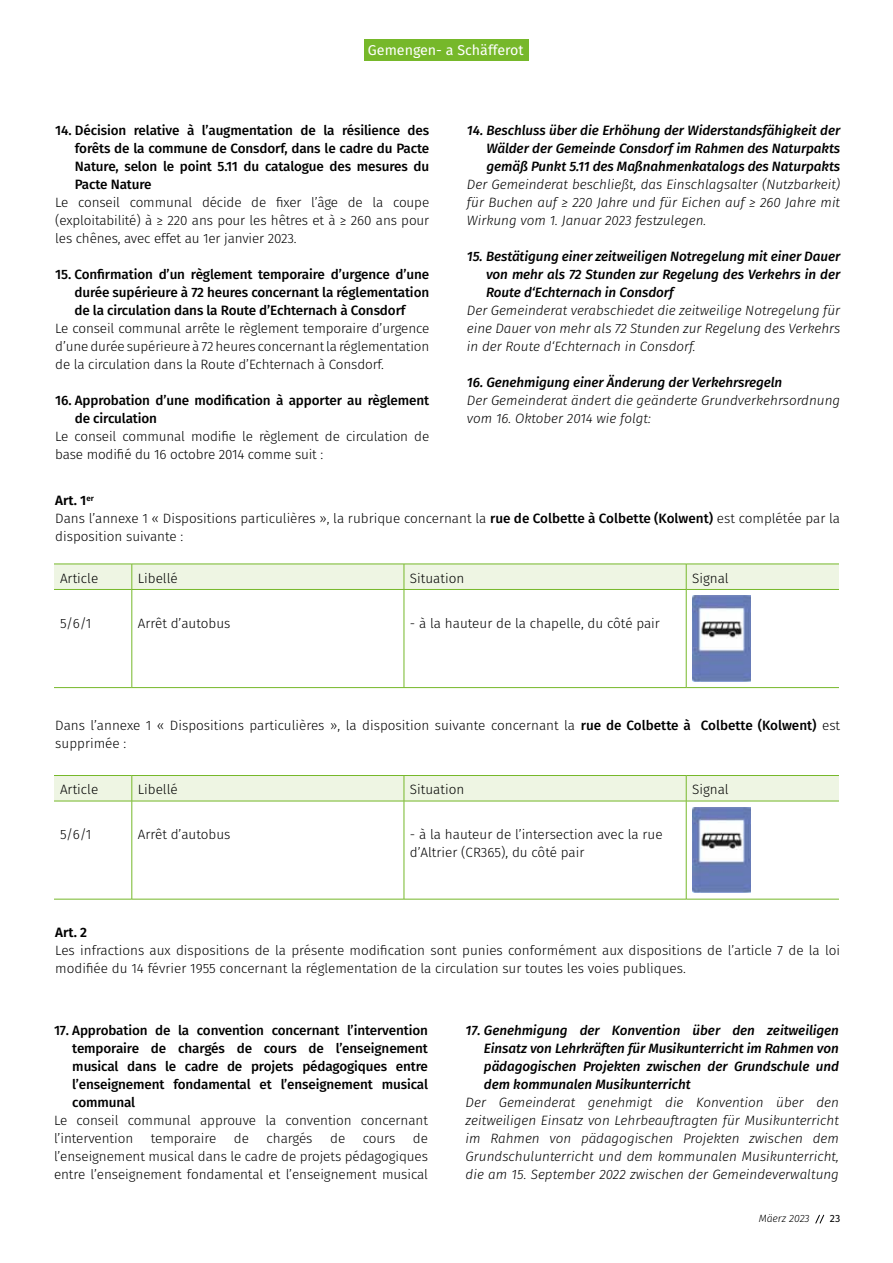
<style>
.page{position:relative;width:893px;height:1263px;background:#fff}
.page>*{position:absolute;margin:0;border:0;box-sizing:border-box;transform-origin:0 0}
.t1{font:14.25px "Fira Sans";color:#fff}
.t2{font:300 13.5px/18px "Fira Sans";color:#000}
.t3{font:italic 300 13.5px/18px "Fira Sans";color:#000;text-align:justify}
.t4{font:500 13.5px/18px "Fira Sans";letter-spacing:-.01em;color:#000;text-align:justify}
.t5{font:italic 500 13.5px/18px "Fira Sans";letter-spacing:-.005em;color:#000;text-align:justify}
.t6{font:600 13.5px "Fira Sans";color:#000}
.t7{font:italic 300 10.5px "Fira Sans";color:#000}
.t8{font:10.5px "Fira Sans";color:#000}
.s1{font-weight:600}
.s2{font-weight:500}
</style>
<div class="page">
<svg style="left:815px;top:1214px;width:9px;height:10px"></svg>
<div style="left:364px;top:39px;width:165px;height:21px;background:#76b82a"></div>
<div style="left:54px;top:564px;width:785px;height:25px;background:#eef5e3"></div>
<hr style="left:54px;top:589px;width:78px;height:1px;background:#76b82a">
<hr style="left:132px;top:589px;width:272px;height:1px;background:#76b82a">
<hr style="left:132px;top:590px;width:1px;height:97px;background:#76b82a">
<hr style="left:404px;top:589px;width:282px;height:1px;background:#76b82a">
<hr style="left:404px;top:590px;width:1px;height:97px;background:#76b82a">
<hr style="left:686px;top:589px;width:153px;height:1px;background:#76b82a">
<hr style="left:686px;top:590px;width:1px;height:97px;background:#76b82a">
<hr style="left:54px;top:687px;width:78px;height:1px;background:#76b82a">
<hr style="left:132px;top:687px;width:272px;height:1px;background:#76b82a">
<hr style="left:404px;top:687px;width:282px;height:1px;background:#76b82a">
<hr style="left:686px;top:687px;width:153px;height:1px;background:#76b82a">
<img style="left:692px;top:595px;width:59px;height:86px">
<svg style="left:54px;top:775px;width:785px;height:26px;background:#e6f1d7"></svg>
<hr style="left:54px;top:801px;width:78px;height:1px;background:#76b82a">
<hr style="left:132px;top:801px;width:272px;height:1px;background:#76b82a">
<hr style="left:132px;top:801px;width:1px;height:98px;background:#76b82a">
<hr style="left:404px;top:801px;width:282px;height:1px;background:#76b82a">
<hr style="left:404px;top:801px;width:1px;height:98px;background:#76b82a">
<hr style="left:686px;top:801px;width:153px;height:1px;background:#76b82a">
<hr style="left:686px;top:801px;width:1px;height:98px;background:#76b82a">
<hr style="left:54px;top:899px;width:78px;height:1px;background:#76b82a">
<hr style="left:132px;top:899px;width:272px;height:1px;background:#76b82a">
<hr style="left:404px;top:899px;width:282px;height:1px;background:#76b82a">
<hr style="left:686px;top:899px;width:153px;height:1px;background:#76b82a">
<img style="left:692px;top:807px;width:59px;height:85px">
<p class="t1" style="left:368px;top:39px;width:157px">Gemengen- a Schäfferot</p>
<p class="t4" style="left:75px;top:120px;width:356px;text-indent:-20px">14. Décision relative à l’augmentation de la résilience des forêts de la commune de Consdorf, dans le cadre du Pacte Nature, selon le point 5.11 du catalogue des mesures du Pacte Nature</p>
<p class="t2" style="left:55px;top:193px;width:376px;text-align:justify">Le conseil communal décide de fixer l’âge de la coupe (exploitabilité) à ≥ 220 ans pour les hêtres et à ≥ 260 ans pour les chênes, avec effet au 1er janvier 2023.</p>
<p class="t4" style="left:74px;top:264px;width:356px;text-indent:-19px">15. Confirmation d’un règlement temporaire d’urgence d’une durée supérieure à 72 heures concernant la réglementation de la circulation dans la Route d’Echternach à Consdorf</p>
<p class="t2" style="left:55px;top:319px;width:376px;text-align:justify">Le conseil communal arrête le règlement temporaire d’urgence d’une durée supérieure à 72 heures concernant la réglementation de la circulation dans la Route d’Echternach à Consdorf.</p>
<p class="t4" style="left:75px;top:390px;width:356px;text-indent:-20px">16. Approbation d’une modification à apporter au règlement de circulation</p>
<p class="t2" style="left:55px;top:427px;width:375px">Le conseil communal modifie le règlement de circulation de base modifié du 16 octobre 2014 comme suit :</p>
<p class="t5" style="left:486px;top:120px;width:355px;text-indent:-20px">14. Beschluss über die Erhöhung der Widerstandsfähigkeit der Wälder der Gemeinde Consdorf im Rahmen des Naturpakts gemäß Punkt 5.11 des Maßnahmenkatalogs des Naturpakts</p>
<p class="t3" style="left:467px;top:175px;width:375px">Der Gemeinderat beschließt, das Einschlagsalter (Nutzbarkeit) für Buchen auf ≥ 220 Jahre und für Eichen auf ≥ 260 Jahre mit Wirkung vom 1. Januar 2023 festzulegen.</p>
<p class="t5" style="left:486px;top:246px;width:356px;text-indent:-19px">15. Bestätigung einer zeitweiligen Notregelung mit einer Dauer von mehr als 72 Stunden zur Regelung des Verkehrs in der Route d‘Echternach in Consdorf</p>
<p class="t3" style="left:467px;top:301px;width:375px">Der Gemeinderat verabschiedet die zeitweilige Notregelung für eine Dauer von mehr als 72 Stunden zur Regelung des Verkehrs in der Route d‘Echternach in Consdorf.</p>
<p class="t5" style="left:467px;top:372px;width:317px">16. Genehmigung einer Änderung der Verkehrsregeln</p>
<p class="t3" style="left:467px;top:391px;width:375px">Der Gemeinderat ändert die geänderte Grundverkehrsordnung vom 16. Oktober 2014 wie folgt:</p>
<p class="t2" style="left:55px;top:492px;width:786px"><span class="s1">Art. 1</span><sup>er<br></sup>Dans l’annexe 1 « Dispositions particulières », la rubrique concernant la <span class="s2">rue de Colbette à Colbette (Kolwent)</span> est complétée par la disposition suivante :</p>
<p class="t2" style="left:60px;top:569px;width:40px">Article</p>
<p class="t2" style="left:138px;top:569px;width:42px">Libellé</p>
<p class="t2" style="left:410px;top:569px;width:56px">Situation</p>
<p class="t2" style="left:692px;top:569px;width:38px">Signal</p>
<p class="t2" style="left:60px;top:614px;width:33px">5/6/1</p>
<p class="t2" style="left:138px;top:614px;width:94px">Arrêt d’autobus</p>
<p class="t2" style="left:410px;top:614px;width:252px">- à la hauteur de la chapelle, du côté pair</p>
<p class="t2" style="left:55px;top:716px;width:786px">Dans l’annexe 1 « Dispositions particulières », la disposition suivante concernant la <span class="s2">rue de Colbette à Colbette (Kolwent)</span> est supprimée :</p>
<p class="t2" style="left:60px;top:780px;width:40px">Article</p>
<p class="t2" style="left:138px;top:780px;width:42px">Libellé</p>
<p class="t2" style="left:410px;top:780px;width:56px">Situation</p>
<p class="t2" style="left:692px;top:780px;width:38px">Signal</p>
<p class="t2" style="left:60px;top:825px;width:33px">5/6/1</p>
<p class="t2" style="left:138px;top:825px;width:94px">Arrêt d’autobus</p>
<p class="t2" style="left:410px;top:825px;width:254px">- à la hauteur de l’intersection avec la rue d’Altrier (CR365), du côté pair</p>
<p class="t6" style="left:55px;top:922px;width:33px">Art. 2</p>
<p class="t2" style="left:55px;top:942px;width:786px">Les infractions aux dispositions de la présente modification sont punies conformément aux dispositions de l’article 7 de la loi modifiée du 14 février 1955 concernant la réglementation de la circulation sur toutes les voies publiques.</p>
<p class="t4" style="left:72px;top:1020px;width:357px;text-indent:-18px">17. Approbation de la convention concernant l’intervention temporaire de chargés de cours de l’enseignement musical dans le cadre de projets pédagogiques entre l’enseignement fondamental et l’enseignement musical communal</p>
<p class="t2" style="left:54px;top:1111px;width:375px">Le conseil communal approuve la convention concernant l’intervention</p>
<p class="t2" style="left:151px;top:1129px;width:67px">temporaire</p>
<p class="t2" style="left:234px;top:1129px;width:17px">de</p>
<p class="t2" style="left:267px;top:1129px;width:47px">chargés</p>
<p class="t2" style="left:330px;top:1129px;width:17px">de</p>
<p class="t2" style="left:363px;top:1129px;width:34px">cours</p>
<p class="t2" style="left:54px;top:1129px;width:375px;text-align:justify;text-indent:359px">de l’enseignement musical dans le cadre de projets pédagogiques entre l’enseignement fondamental et l’enseignement musical</p>
<p class="t5" style="left:484px;top:1020px;width:357px;text-indent:-18px">17. Genehmigung der Konvention über den zeitweiligen Einsatz von Lehrkräften für Musikunterricht im Rahmen von pädagogischen Projekten zwischen der Grundschule und dem kommunalen Musikunterricht</p>
<p class="t3" style="left:466px;top:1093px;width:375px">Der Gemeinderat genehmigt die Konvention über den zeitweiligen Einsatz von Lehrbeauftragten für Musikunterricht im Rahmen von pädagogischen Projekten zwischen dem Grundschulunterricht und dem kommunalen Musikunterricht, die am 15. September 2022 zwischen der Gemeindeverwaltung</p>
<p class="t7" style="left:759px;top:1211px;width:53px">Mäerz 2023</p>
<p class="t8" style="left:830px;top:1211px;width:12px">23</p>
</div>
